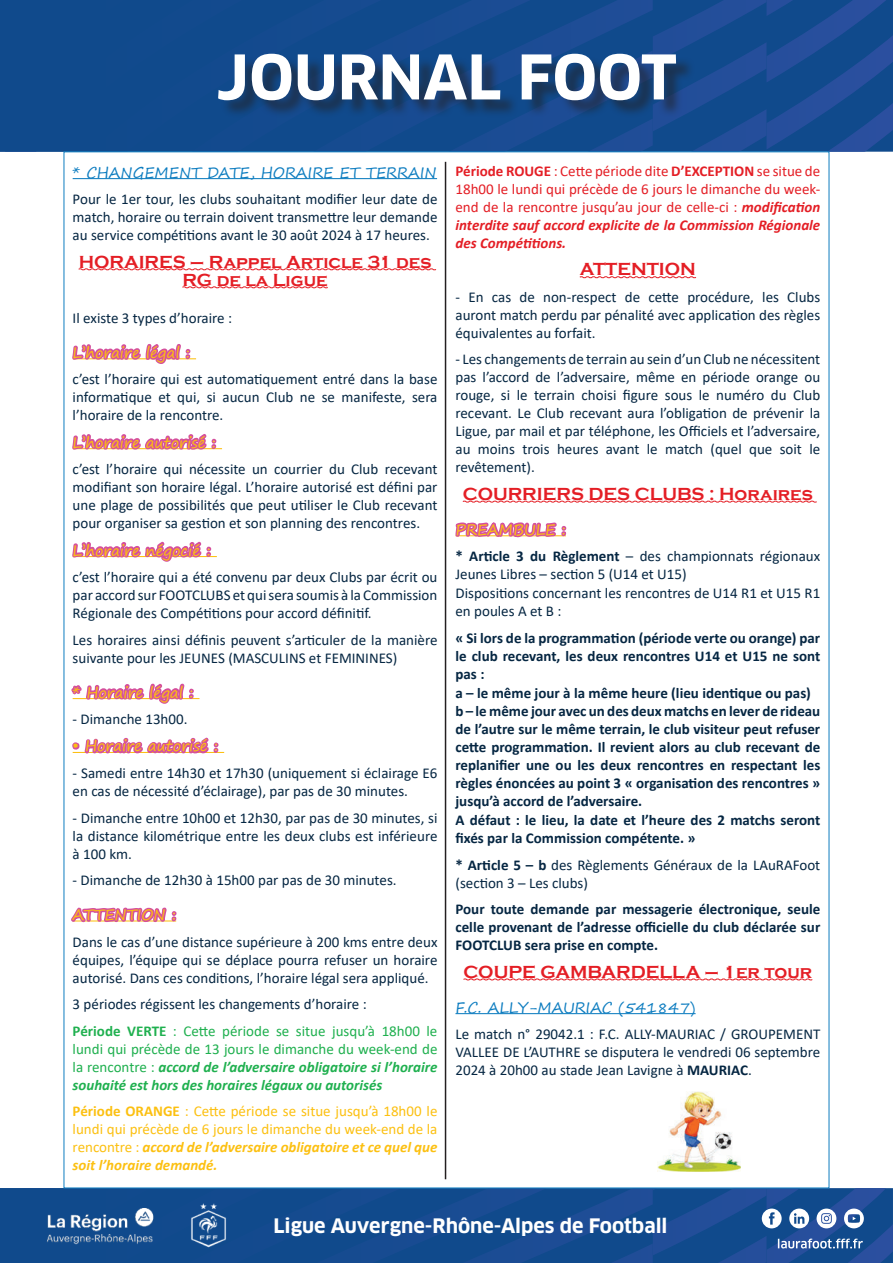
<style>
.page{position:relative;width:893px;height:1263px;background:#fff}
.page>*{position:absolute;margin:0;border:0;box-sizing:border-box;transform-origin:0 0}
.t1{font:700 60px "Clan OT";color:#fff}
.t2{font:700 19.5px "Clan OT";color:#fff}
.t3{font:700 18px/18px "Copperplate Gothic";color:#e41e25;text-align:center}
.t4{font:15px/18px "Calibri";color:#052642;text-align:justify}
.t5{font:700 15px/18.3px "Calibri";color:#052642}
.t6{font:15px/18px "Calibri";color:#e41e25;text-align:justify}
.t7{font:15px/18px "Calibri";color:#fcc011;text-align:justify}
.t8{font:italic 700 15px/18px "Calibri";color:#1fb04f;text-align:justify}
.t9{font:15px "Segoe Print";color:#fcc011}
.t10{font:15px "Segoe Print";color:#0e7dc0}
.s1{font-weight:700;color:#1fb04f}
.s2{color:#1fb04f}
.s3{font-weight:400;font-style:normal}
.s4{font-weight:700}
.s5{font-weight:700;font-style:italic}
</style>
<div class="page">
<svg style="left:0;top:0;width:893px;height:152px;background:#144b8f"></svg>
<svg style="left:0;top:1188px;width:893px;height:75px;background:#1c5193"></svg>
<hr style="left:73px;top:178px;width:364px;height:1px;background:#0e7dc0">
<svg style="left:78px;top:268px;width:359px;height:3px"></svg>
<svg style="left:182px;top:286px;width:146px;height:3px"></svg>
<hr style="left:73px;top:448px;width:149px;height:1px;background:#fcc011">
<hr style="left:73px;top:556px;width:144px;height:1px;background:#fcc011">
<hr style="left:73px;top:752px;width:151px;height:1px;background:#fcc011">
<svg style="left:72px;top:344px;width:147px;height:106px"></svg>
<svg style="left:72px;top:541px;width:142px;height:21px"></svg>
<svg style="left:71px;top:683px;width:150px;height:71px"></svg>
<svg style="left:71px;top:907px;width:106px;height:16px"></svg>
<svg style="left:579px;top:276px;width:117px;height:3px"></svg>
<svg style="left:463px;top:978px;width:350px;height:3px"></svg>
<hr style="left:455px;top:1013px;width:241px;height:1px;background:#0e7dc0">
<svg style="left:455px;top:500px;width:362px;height:38px"></svg>
<div style="left:221px;top:56px;width:474px;height:62px;background:#231f20;opacity:.56"></div>
<hr style="left:445px;top:162px;width:1px;height:1017px;background:#231f20">
<img style="left:658px;top:1092px;width:83px;height:79px">
<h1 class="t1" style="left:216px;top:42px;width:462px">JOURNAL FOOT</h1>
<p class="t10" style="left:73px;top:159px;width:364px">* CHANGEMENT DATE, HORAIRE ET TERRAIN</p>
<p class="t4" style="left:73px;top:190px;width:366px">Pour le 1er tour, les clubs souhaitant modifier leur date de match, horaire ou terrain doivent transmettre leur demande au service compétitions avant le 30 août 2024 à 17 heures.</p>
<p class="t3" style="left:79px;top:253px;width:354px">HORAIRES – Rappel Article 31 des<br>RG de la Ligue</p>
<p class="t4" style="left:73px;top:308px;width:161px">Il existe 3 types d’horaire :</p>
<p class="t9" style="left:73px;top:339px;width:119px">L’horaire légal :</p>
<p class="t4" style="left:73px;top:370px;width:366px">c’est l’horaire qui est automatiquement entré dans la base informatique et qui, si aucun Club ne se manifeste, sera l’horaire de la rencontre.</p>
<p class="t9" style="left:73px;top:429px;width:145px">L’horaire autorisé :</p>
<p class="t4" style="left:73px;top:460px;width:366px">c’est l’horaire qui nécessite un courrier du Club recevant modifiant son horaire légal. L’horaire autorisé est défini par une plage de possibilités que peut utiliser le Club recevant pour organiser sa gestion et son planning des rencontres.</p>
<p class="t9" style="left:73px;top:537px;width:140px">L’horaire négocié :</p>
<p class="t4" style="left:73px;top:568px;width:366px">c’est l’horaire qui a été convenu par deux Clubs par écrit ou par accord sur FOOTCLUBS et qui sera soumis à la Commission Régionale des Compétitions pour accord définitif.</p>
<p class="t4" style="left:73px;top:630px;width:366px">Les horaires ainsi définis peuvent s’articuler de la manière suivante pour les JEUNES (MASCULINS et FEMININES)</p>
<p class="t9" style="left:73px;top:679px;width:122px">* Horaire légal :</p>
<p class="t4" style="left:73px;top:710px;width:116px">- Dimanche 13h00.</p>
<p class="t9" style="left:73px;top:733px;width:147px">• Horaire autorisé :</p>
<p class="t4" style="left:73px;top:764px;width:366px">- Samedi entre 14h30 et 17h30 (uniquement si éclairage E6 en cas de nécessité d’éclairage), par pas de 30 minutes.</p>
<p class="t4" style="left:73px;top:808px;width:366px">- Dimanche entre 10h00 et 12h30, par pas de 30 minutes, si la distance kilométrique entre les deux clubs est inférieure à 100 km.</p>
<p class="t4" style="left:73px;top:871px;width:325px">- Dimanche de 12h30 à 15h00 par pas de 30 minutes.</p>
<p class="t9" style="left:73px;top:901px;width:105px">ATTENTION :</p>
<p class="t4" style="left:73px;top:932px;width:366px">Dans le cas d’une distance supérieure à 200 kms entre deux équipes, l’équipe qui se déplace pourra refuser un horaire autorisé. Dans ces conditions, l’horaire légal sera appliqué.</p>
<p class="t4" style="left:73px;top:990px;width:366px;line-height:26.5px">3 périodes régissent les changements d’horaire :<br><span class="s1">Période VERTE</span> <span class="s2">: Cette période se situe jusqu’à 18h00 le</span></p>
<p class="t8" style="left:73px;top:1039px;width:366px"><span class="s3">lundi qui précède de 13 jours le dimanche du week-end de la rencontre :</span> accord de l’adversaire obligatoire si l’horaire souhaité est hors des horaires légaux ou autorisés</p>
<p class="t7" style="left:73px;top:1102px;width:366px"><span class="s4">Période ORANGE</span> : Cette période se situe jusqu’à 18h00 le lundi qui précède de 6 jours le dimanche du week-end de la rencontre : <span class="s5">accord de l’adversaire obligatoire et ce quel que soit l’horaire demandé.</span></p>
<p class="t6" style="left:455px;top:162px;width:366px"><span class="s4">Période ROUGE</span> : Cette période dite <span class="s4">D’EXCEPTION</span> se situe de 18h00 le lundi qui précède de 6 jours le dimanche du week&shy;end de la rencontre jusqu’au jour de celle-ci : <span class="s5">modification interdite sauf accord explicite de la Commission Régionale des Compétitions.</span></p>
<p class="t3" style="left:580px;top:261px;width:118px">ATTENTION</p>
<p class="t4" style="left:455px;top:288px;width:366px">- En cas de non-respect de cette procédure, les Clubs auront match perdu par pénalité avec application des règles équivalentes au forfait.</p>
<p class="t4" style="left:455px;top:350px;width:366px">- Les changements de terrain au sein d’un Club ne nécessitent pas l’accord de l’adversaire, même en période orange ou rouge, si le terrain choisi figure sous le numéro du Club recevant. Le Club recevant aura l’obligation de prévenir la Ligue, par mail et par téléphone, les Officiels et l’adversaire, au moins trois heures avant le match (quel que soit le revêtement).</p>
<p class="t3" style="left:463px;top:485px;width:352px">COURRIERS DES CLUBS : Horaires</p>
<p class="t9" style="left:455px;top:516px;width:112px">PREAMBULE :</p>
<p class="t4" style="left:455px;top:547px;width:366px;text-align:left"><span class="s4">* Article 3 du Règlement</span> – des championnats régionaux Jeunes Libres – section 5 (U14 et U15)<br>Dispositions concernant les rencontres de U14 R1 et U15 R1 en poules A et B :</p>
<p class="t5" style="left:455px;top:628px;width:366px">« Si lors de la programmation (période verte ou orange) par le club recevant, les deux rencontres U14 et U15 ne sont pas :<br>a – le même jour à la même heure (lieu identique ou pas) b – le même jour avec un des deux matchs en lever de rideau de l’autre sur le même terrain, le club visiteur peut refuser cette programmation. Il revient alors au club recevant de replanifier une ou les deux rencontres en respectant les règles énoncées au point 3 « organisation des rencontres » jusqu’à accord de l’adversaire.<br>A défaut : le lieu, la date et l’heure des 2 matchs seront fixés par la Commission compétente. »</p>
<p class="t4" style="left:455px;top:855px;width:366px"><span class="s4">* Article 5 – b</span> des Règlements Généraux de la LAuRAFoot (section 3 – Les clubs)</p>
<p class="t5" style="left:455px;top:900px;width:366px;text-align:justify">Pour toute demande par messagerie électronique, seule celle provenant de l’adresse officielle du club déclarée sur FOOTCLUB sera prise en compte.</p>
<p class="t3" style="left:464px;top:963px;width:350px">COUPE GAMBARDELLA – 1er tour</p>
<p class="t10" style="left:455px;top:994px;width:242px">F.C. ALLY-MAURIAC (541847)</p>
<p class="t4" style="left:455px;top:1025px;width:366px">Le match n° 29042.1 : F.C. ALLY-MAURIAC / GROUPEMENT VALLEE DE L’AUTHRE se disputera le vendredi 06 septembre 2024 à 20h00 au stade Jean Lavigne à <span class="s4">MAURIAC</span>.</p>
<h2 class="t2" style="left:273px;top:1214px;width:396px">Ligue Auvergne-Rhône-Alpes de Football</h2>
</div>
